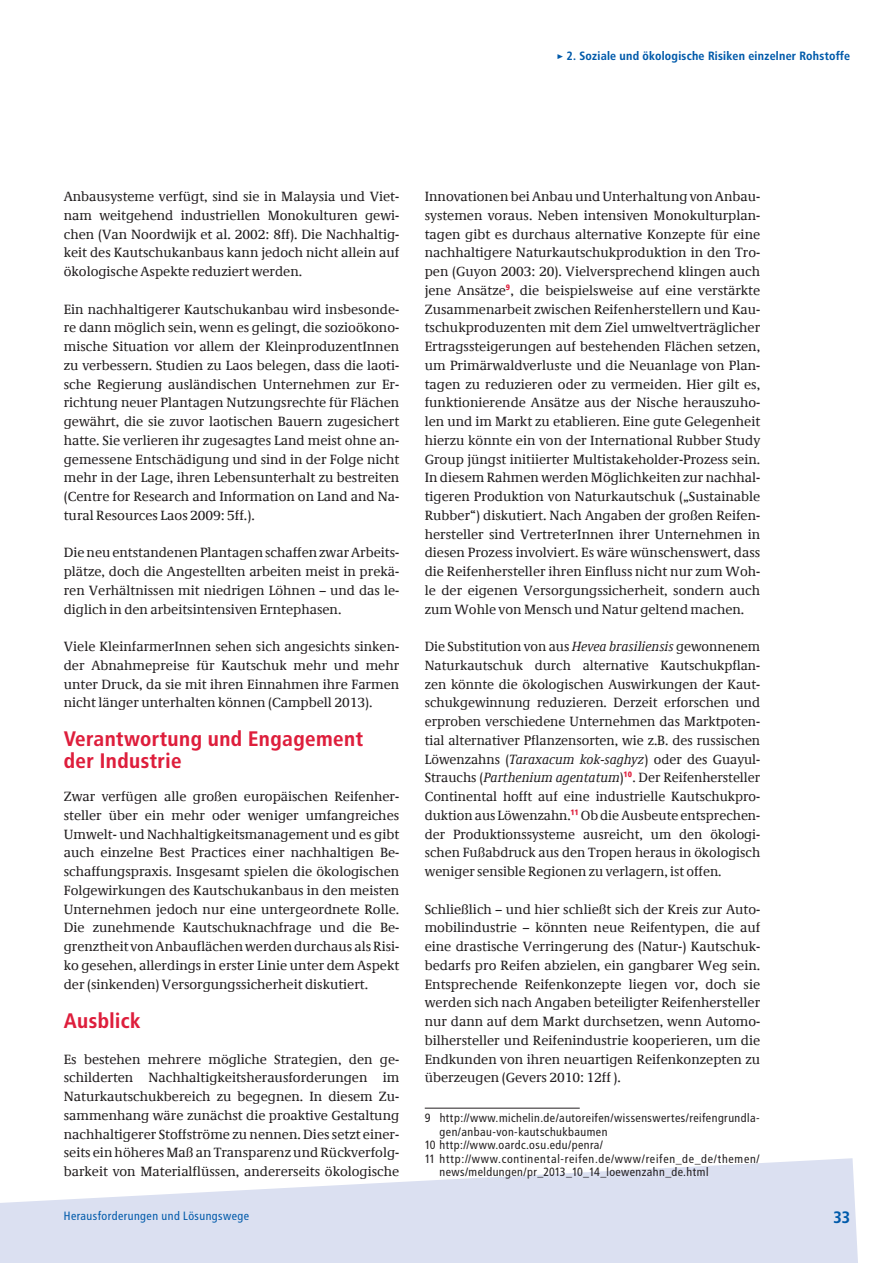
<style>
.page{position:relative;width:893px;height:1263px;background:#fff}
.page>*{position:absolute;margin:0;border:0;box-sizing:border-box;transform-origin:0 0}
.t1{font:21px/21.8px "Transit Print OT Bld";color:#de1e3c}
.t2{font:16.5px "Transit Print OT Bld";color:#005aaa}
.t3{font:13.5px/18.8px "Demos Com";color:#231f20;text-align:justify}
.t4{font:12px "Transit Print OT";color:#231f20}
.t5{font:12px "Transit Print OT";letter-spacing:.025em;color:#231f20}
.t6{font:12px "Transit Print OT Bld";color:#005aaa}
.t7{font:12px "Transit Print OT";color:#005aaa}
.s1{font-family:"Transit Print OT Bld";font-size:15px;color:#de1e3c}
.s2{font-style:italic}
</style>
<div class="page">
<svg style="left:0;top:1158px;width:858px;height:105px;fill:#dbe0f1"></svg>
<hr style="left:425px;top:1108px;width:155px;height:1px;background:#231f20">
<p class="t6" style="left:557px;top:50px;width:295px">▸ 2. Soziale und ökologische Risiken einzelner Rohstoffe</p>
<p class="t3" style="left:64px;top:189px;width:337px">Anbausysteme verfügt, sind sie in Malaysia und Viet&shy;nam weitgehend industriellen Monokulturen gewi&shy;chen (Van Noordwijk et al. 2002: 8ff). Die Nachhaltig&shy;keit des Kautschukanbaus kann jedoch nicht allein auf ökologische Aspekte reduziert werden.</p>
<p class="t3" style="left:64px;top:301px;width:337px">Ein nachhaltigerer Kautschukanbau wird insbesonde&shy;re dann möglich sein, wenn es gelingt, die sozioökono&shy;mische Situation vor allem der KleinproduzentInnen zu verbessern. Studien zu Laos belegen, dass die laoti&shy;sche Regierung ausländischen Unternehmen zur Er&shy;richtung neuer Plantagen Nutzungsrechte für Flächen gewährt, die sie zuvor laotischen Bauern zugesichert hatte. Sie verlieren ihr zugesagtes Land meist ohne an&shy;gemessene Entschädigung und sind in der Folge nicht mehr in der Lage, ihren Lebensunterhalt zu bestreiten (Centre for Research and Information on Land and Na&shy;tural Resources Laos 2009: 5ff.).</p>
<p class="t3" style="left:64px;top:545px;width:337px">Die neu entstandenen Plantagen schaffen zwar Arbeits&shy;plätze, doch die Angestellten arbeiten meist in prekä&shy;ren Verhältnissen mit niedrigen Löhnen – und das le&shy;diglich in den arbeitsintensiven Erntephasen.</p>
<p class="t3" style="left:64px;top:639px;width:337px">Viele KleinfarmerInnen sehen sich angesichts sinken&shy;der Abnahmepreise für Kautschuk mehr und mehr unter Druck, da sie mit ihren Einnahmen ihre Farmen nicht länger unterhalten können (Campbell 2013).</p>
<h1 class="t1" style="left:64px;top:729px;width:301px">Verantwortung und Engagement der Industrie</h1>
<p class="t3" style="left:64px;top:789px;width:337px">Zwar verfügen alle großen europäischen Reifenher&shy;steller über ein mehr oder weniger umfangreiches Umwelt- und Nachhaltigkeitsmanagement und es gibt auch einzelne Best Practices einer nachhaltigen Be&shy;schaffungspraxis. Insgesamt spielen die ökologischen Folgewirkungen des Kautschukanbaus in den meisten Unternehmen jedoch nur eine untergeordnete Rolle.<br>Die zunehmende Kautschuknachfrage und die Be&shy;grenztheit von Anbauflächen werden durchaus als Risi&shy;ko gesehen, allerdings in erster Linie unter dem Aspekt der (sinkenden) Versorgungssicherheit diskutiert.</p>
<h1 class="t1" style="left:64px;top:1010px;width:79px">Ausblick</h1>
<p class="t3" style="left:64px;top:1051px;width:337px">Es bestehen mehrere mögliche Strategien, den ge&shy;schilderten Nachhaltigkeitsherausforderungen im Naturkautschukbereich zu begegnen. In diesem Zu&shy;sammenhang wäre zunächst die proaktive Gestaltung nachhaltigerer Stoffströme zu nennen. Dies setzt einer&shy;seits ein höheres Maß an Transparenz und Rückverfolg&shy;barkeit von Materialflüssen, andererseits ökologische</p>
<p class="t3" style="left:425px;top:189px;width:337px">Innovationen bei Anbau und Unterhaltung von Anbau&shy;systemen voraus. Neben intensiven Monokulturplan&shy;tagen gibt es durchaus alternative Konzepte für eine nachhaltigere Naturkautschukproduktion in den Tro&shy;pen (Guyon 2003: 20). Vielversprechend klingen auch jene Ansätze<span class="s1">9</span>, die beispielsweise auf eine verstärkte Zusammenarbeit zwischen Reifenherstellern und Kau&shy;tschukproduzenten mit dem Ziel umweltverträglicher Ertragssteigerungen auf bestehenden Flächen setzen, um Primärwaldverluste und die Neuanlage von Plan&shy;tagen zu reduzieren oder zu vermeiden. Hier gilt es, funktionierende Ansätze aus der Nische herauszuho&shy;len und im Markt zu etablieren. Eine gute Gelegenheit hierzu könnte ein von der International Rubber Study Group jüngst initiierter Multistakeholder-Prozess sein.<br>In diesem Rahmen werden Möglichkeiten zur nachhal&shy;tigeren Produktion von Naturkautschuk („Sustainable Rubber“) diskutiert. Nach Angaben der großen Reifen&shy;hersteller sind VertreterInnen ihrer Unternehmen in diesen Prozess involviert. Es wäre wünschenswert, dass die Reifenhersteller ihren Einfluss nicht nur zum Woh&shy;le der eigenen Versorgungssicherheit, sondern auch zum Wohle von Mensch und Natur geltend machen.</p>
<p class="t3" style="left:425px;top:639px;width:337px">Die Substitution von aus <span class="s2">Hevea brasiliensis</span> gewonnenem Naturkautschuk durch alternative Kautschukpflan&shy;zen könnte die ökologischen Auswirkungen der Kaut&shy;schukgewinnung reduzieren. Derzeit erforschen und erproben verschiedene Unternehmen das Marktpoten&shy;tial alternativer Pflanzensorten, wie z.B. des russischen Löwenzahns (<span class="s2">Taraxacum kok-saghyz</span>) oder des Guayul-Strauchs (<span class="s2">Parthenium agentatum</span>)<span class="s1">10</span>. Der Reifenhersteller Continental hofft auf eine industrielle Kautschukpro&shy;duktion aus Löwenzahn.<span class="s1">11</span> Ob die Ausbeute entsprechen&shy;der Produktionssysteme ausreicht, um den ökologi&shy;schen Fußabdruck aus den Tropen heraus in ökologisch weniger sensible Regionen zu verlagern, ist offen.</p>
<p class="t3" style="left:425px;top:901px;width:337px">Schließlich – und hier schließt sich der Kreis zur Auto&shy;mobilindustrie – könnten neue Reifentypen, die auf eine drastische Verringerung des (Natur-) Kautschuk&shy;bedarfs pro Reifen abzielen, ein gangbarer Weg sein.<br>Entsprechende Reifenkonzepte liegen vor, doch sie werden sich nach Angaben beteiligter Reifenhersteller nur dann auf dem Markt durchsetzen, wenn Automo&shy;bilhersteller und Reifenindustrie kooperieren, um die Endkunden von ihren neuartigen Reifenkonzepten zu überzeugen (Gevers 2010: 12ff ).</p>
<p class="t4" style="left:425px;top:1112px;width:337px">9 http://www.michelin.de/autoreifen/wissenswertes/reifengrundla-</p>
<p class="t4" style="left:440px;top:1125px;width:170px">gen/anbau-von-kautschukbaumen</p>
<p class="t4" style="left:425px;top:1139px;width:180px">10 http://www.oardc.osu.edu/penra/</p>
<p class="t5" style="left:425px;top:1152px;width:337px">11 http://www.continental-reifen.de/www/reifen_de_de/themen/</p>
<p class="t4" style="left:440px;top:1166px;width:271px">news/meldungen/pr_2013_10_14_loewenzahn_de.html</p>
<p class="t7" style="left:64px;top:1210px;width:187px">Herausforderungen und Lösungswege</p>
<p class="t2" style="left:833px;top:1210px;width:18px">33</p>
</div>
